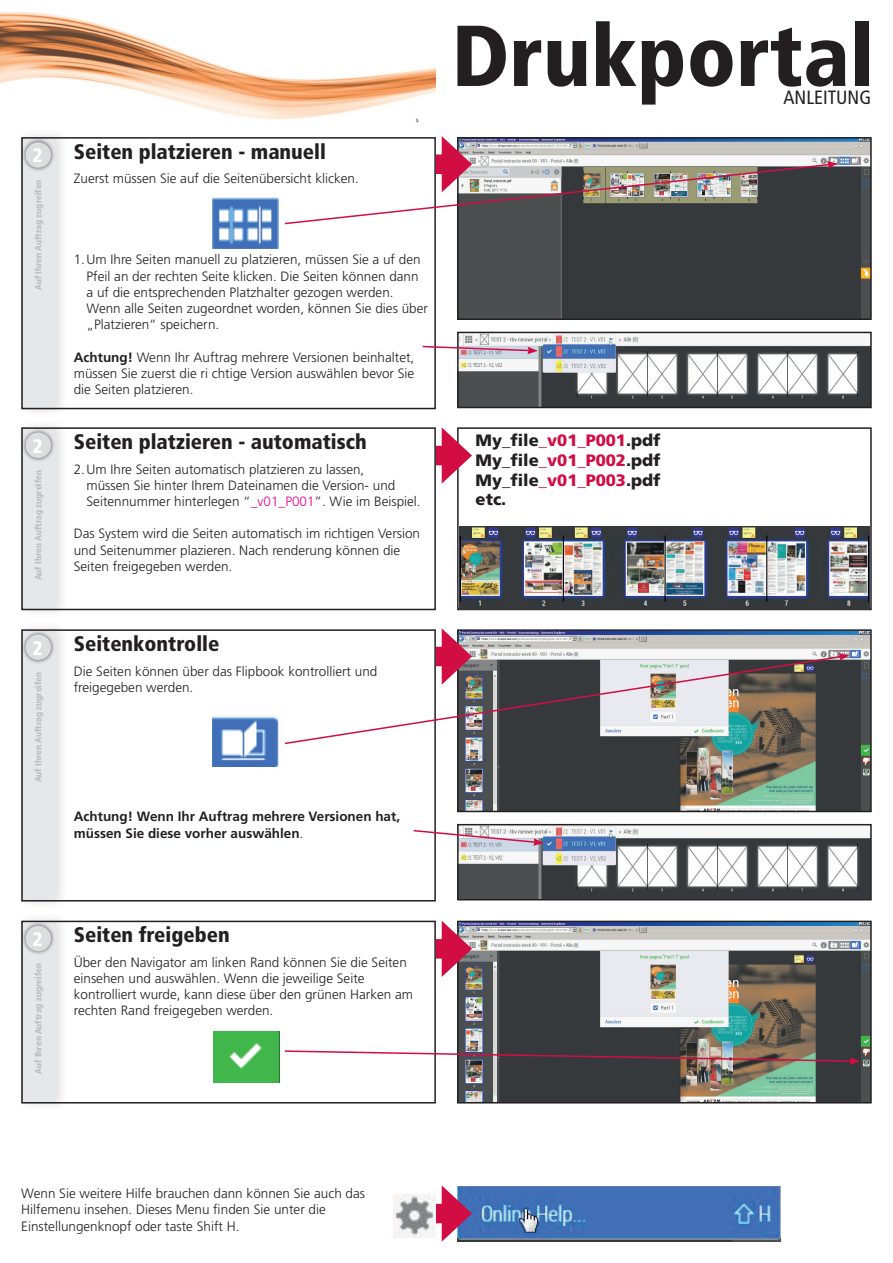
<style>
.page{position:relative;width:893px;height:1263px;background:#fff}
.page>*{position:absolute;margin:0;border:0;box-sizing:border-box;transform-origin:0 0}
.t1{font:900 condensed 86.25px "Frutiger";color:#231f20}
.t2{font:900 condensed 21px "Frutiger";color:#231f20}
.t3{font:900 condensed 19.5px "Frutiger";color:#fff}
.t4{font:condensed 19.2px "Frutiger";color:#231f20}
.t5{font:900 16.5px/19.8px "Frutiger";color:#231f20;text-align:justify}
.t6{font:300 13.5px/16.2px "Frutiger";color:#231f20}
.t7{font:700 13.5px/16.2px "Frutiger";color:#231f20}
.t8{font:900 condensed 9px "Frutiger";color:#bcbdc0}
.s1{font-weight:700}
.s2{color:#ed028c}
.s3{font-weight:300}
.s4{color:#d20d44}
</style>
<div class="page">
<div style="left:17px;top:418px;width:52px;height:201px;background:#231f20;opacity:.14"></div>
<div style="left:21px;top:427px;width:34px;height:183px;background:#e6e7e9"></div>
<div style="left:457px;top:427px;width:415px;height:183px;border:2px solid #231f20"></div>
<div style="left:21px;top:428px;width:35px;height:34px;background:#231f20;opacity:.75"></div>
<div style="left:26px;top:432px;width:25px;height:26px;background:#dcdddf;border-radius:50%"></div>
<div style="left:436px;top:446px;width:17px;height:19px;background:#d20d44"></div>
<svg style="left:442px;top:427px;width:30px;height:57px"></svg>
<div style="left:21px;top:427px;width:415px;height:183px;border:2px solid #231f20"></div>
<img style="left:460px;top:526px;width:410px;height:83px">
<img style="left:460px;top:632px;width:409px;height:177px">
<div style="left:457px;top:629px;width:415px;height:183px;border:2px solid #231f20"></div>
<div style="left:17px;top:912px;width:52px;height:200px;background:#231f20;opacity:.14"></div>
<div style="left:21px;top:921px;width:34px;height:182px;background:#e6e7e9"></div>
<div style="left:21px;top:921px;width:415px;height:182px;border:2px solid #231f20"></div>
<div style="left:21px;top:921px;width:35px;height:35px;background:#231f20;opacity:.75"></div>
<div style="left:26px;top:926px;width:25px;height:25px;background:#dcdddf;border-radius:50%"></div>
<img style="left:460px;top:924px;width:409px;height:176px">
<div style="left:457px;top:921px;width:415px;height:182px;border:2px solid #231f20"></div>
<img style="left:214px;top:1031px;width:66px;height:51px">
<div style="left:436px;top:939px;width:17px;height:19px;background:#d20d44"></div>
<svg style="left:442px;top:921px;width:30px;height:56px"></svg>
<svg style="left:284px;top:1049px;width:576px;height:16px"></svg>
<div style="left:17px;top:128px;width:52px;height:291px;background:#231f20;opacity:.14"></div>
<div style="left:21px;top:137px;width:34px;height:272px;background:#e6e7e9"></div>
<div style="left:21px;top:137px;width:415px;height:272px;border:2px solid #231f20"></div>
<div style="left:21px;top:138px;width:35px;height:34px;background:#231f20;opacity:.75"></div>
<div style="left:26px;top:142px;width:25px;height:26px;background:#dcdddf;border-radius:50%"></div>
<img style="left:460px;top:140px;width:409px;height:177px">
<div style="left:457px;top:137px;width:415px;height:183px;border:2px solid #231f20"></div>
<img style="left:213px;top:198px;width:66px;height:51px">
<svg style="left:283px;top:136px;width:555px;height:89px"></svg>
<img style="left:460px;top:335px;width:409px;height:70px">
<div style="left:457px;top:332px;width:415px;height:76px;border:2px solid #231f20"></div>
<img style="left:0;top:11px;width:436px;height:112px">
<svg style="left:422px;top:345px;width:116px;height:9px"></svg>
<div style="left:17px;top:620px;width:52px;height:291px;background:#231f20;opacity:.14"></div>
<div style="left:21px;top:629px;width:34px;height:272px;background:#e6e7e9"></div>
<div style="left:21px;top:629px;width:415px;height:272px;border:2px solid #231f20"></div>
<div style="left:21px;top:630px;width:35px;height:34px;background:#231f20;opacity:.75"></div>
<div style="left:26px;top:634px;width:25px;height:26px;background:#dcdddf;border-radius:50%"></div>
<div style="left:436px;top:647px;width:17px;height:19px;background:#d20d44"></div>
<svg style="left:442px;top:628px;width:30px;height:27px"></svg>
<svg style="left:285px;top:655px;width:558px;height:90px"></svg>
<svg style="left:838px;top:653px;width:11px;height:8px"></svg>
<img style="left:460px;top:827px;width:409px;height:70px">
<div style="left:457px;top:824px;width:415px;height:76px;border:2px solid #231f20"></div>
<svg style="left:413px;top:829px;width:131px;height:17px"></svg>
<img style="left:213px;top:717px;width:66px;height:49px">
<img style="left:472px;top:1186px;width:308px;height:56px">
<div style="left:436px;top:1204px;width:17px;height:19px;background:#d20d44"></div>
<svg style="left:442px;top:1185px;width:30px;height:57px"></svg>
<img style="left:393px;top:1195px;width:43px;height:42px">
<h3 class="t3" style="left:32px;top:144px;width:12px">2</h3>
<p class="t8" style="left:33px;top:290px;width:112px;rotate:-90deg">Auf Ihren Auftrag zugreifen</p>
<h2 class="t2" style="left:74px;top:139px;width:254px">Seiten platzieren - manuell</h2>
<p class="t6" style="left:74px;top:171px;width:287px">Zuerst müssen Sie auf die Seitenübersicht klicken.</p>
<p class="t6" style="left:87px;top:252px;width:343px;text-indent:-13px">1.Um Ihre Seiten manuell zu platzieren, müssen Sie a uf den Pfeil an der rechten Seite klicken. Die Seiten können dann a uf die entsprechenden Platzhalter gezogen werden.<br>Wenn alle Seiten zugeordnet worden, können Sie dies über „Platzieren“ speichern.</p>
<p class="t6" style="left:74px;top:349px;width:342px;text-align:justify"><span class="s1">Achtung!</span> Wenn Ihr Auftrag mehrere Versionen beinhaltet, müssen Sie zuerst die ri chtige Version auswählen bevor Sie die Seiten platzieren.</p>
<h3 class="t3" style="left:32px;top:434px;width:12px">2</h3>
<h2 class="t2" style="left:74px;top:429px;width:294px">Seiten platzieren - automatisch</h2>
<p class="t6" style="left:87px;top:461px;width:336px;text-indent:-13px">2.Um Ihre Seiten automatisch platzieren zu lassen,<br>müssen Sie hinter Ihrem Dateinamen die Version- und<br>Seitennummer hinterlegen “<span class="s2">_v01_P001</span>”. Wie im Beispiel.</p>
<p class="t6" style="left:74px;top:526px;width:348px">Das System wird die Seiten automatisch im richtigen Version und Seitenummer plazieren. Nach renderung können die<br>Seiten freigegeben werden.</p>
<p class="t8" style="left:33px;top:580px;width:112px;rotate:-90deg">Auf Ihren Auftrag zugreifen</p>
<h3 class="t3" style="left:32px;top:636px;width:12px">2</h3>
<p class="t8" style="left:33px;top:782px;width:112px;rotate:-90deg">Auf Ihren Auftrag zugreifen</p>
<h2 class="t2" style="left:74px;top:631px;width:147px">Seitenkontrolle</h2>
<p class="t6" style="left:74px;top:663px;width:305px">Die Seiten können über das Flipbook kontrolliert und freigegeben werden.</p>
<p class="t7" style="left:74px;top:808px;width:328px">Achtung! Wenn Ihr Auftrag mehrere Versionen hat, müssen Sie diese vorher auswählen<span class="s3">.</span></p>
<h1 class="t1" style="left:452px;top:4px;width:423px">Drukportal</h1>
<h3 class="t4" style="left:783px;top:86px;width:89px">ANLEITUNG</h3>
<p class="t5" style="left:476px;top:430px;width:186px">My_file<span class="s4">_v01_P001</span>.pdf My_file<span class="s4">_v01_P002</span>.pdf My_file<span class="s4">_v01_P003</span>.pdf etc.</p>
<h3 class="t3" style="left:32px;top:927px;width:12px">2</h3>
<p class="t8" style="left:33px;top:1074px;width:112px;rotate:-90deg">Auf Ihren Auftrag zugreifen</p>
<h2 class="t2" style="left:74px;top:922px;width:157px">Seiten freigeben</h2>
<p class="t6" style="left:74px;top:954px;width:341px">Über den Navigator am linken Rand können Sie die Seiten einsehen und auswählen. Wenn die jeweilige Seite kontrolliert wurde, kann diese über den grünen Harken am rechten Rand freigegeben werden.</p>
<p class="t6" style="left:21px;top:1185px;width:345px">Wenn Sie weitere Hilfe brauchen dann können Sie auch das<br>Hilfemenu insehen. Dieses Menu finden Sie unter die<br>Einstellungenknopf oder taste Shift H.</p>
</div>
